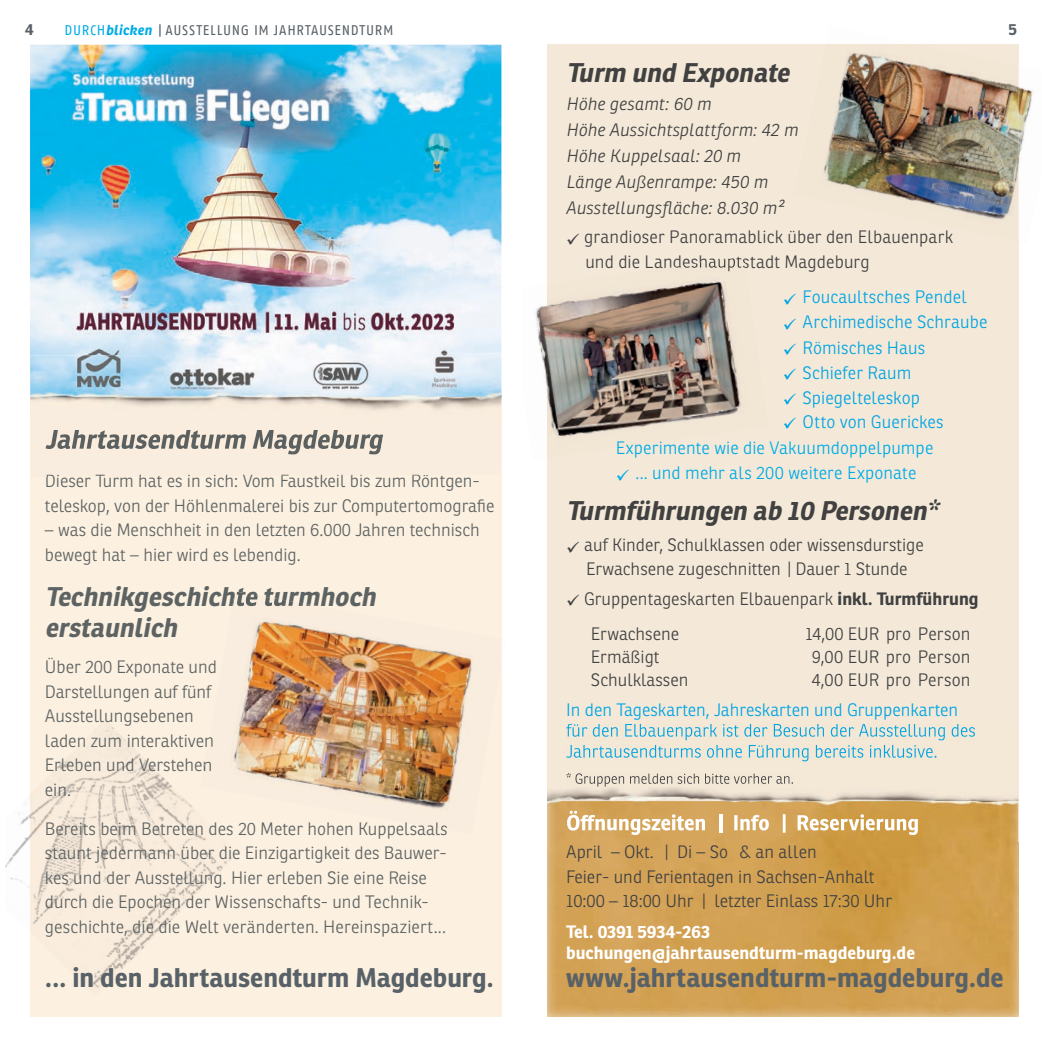
<style>
.page{position:relative;width:1042px;height:1042px;background:#fff}
.page>*{position:absolute;margin:0;border:0;box-sizing:border-box;transform-origin:0 0}
.t1{font:700 26.25px "Ronnia Basic";color:#586167}
.t2{font:italic 700 26.25px "Ronnia Basic";color:#414142}
.t3{font:italic 700 26.25px/31.5px "Ronnia Basic";color:#5d6363}
.t4{font:300 17.5px/24.5px "Ronnia Basic";color:#5d6363}
.t5{font:300 17.5px/24.5px "Ronnia Basic";color:#414142}
.t6{font:300 17.5px "Ronnia Basic";letter-spacing:.005em;color:#00a4e4}
.t7{font:italic 300 17.5px/25.9px "Ronnia Basic";letter-spacing:.005em;color:#414142}
.t8{font:300 17.5px "Ronnia Basic";letter-spacing:.005em;color:#00abe6}
.t9{font:700 17.5px/21px "Ronnia Basic";color:#fff}
.t10{font:700 15.75px "Ronnia";color:#586167}
.t11{font:14px "Fago OT";letter-spacing:.05em;color:#586167}
.s1{color:#00abe6}
.s2{font-family:"Ronnia";font-weight:700;font-style:italic;color:#00abe6}
.s3{font-family:"Ronnia"}
.s4{font-weight:700}
</style>
<div class="page">
<div style="left:30px;top:396px;width:471px;height:621px;background:#fcf0e0"></div>
<img style="left:5px;top:803px;width:25px;height:85px">
<img style="left:30px;top:727px;width:202px;height:261px">
<img style="left:77px;top:734px;width:56px;height:13px">
<img style="left:53px;top:758px;width:104px;height:13px">
<img style="left:47px;top:822px;width:178px;height:16px">
<img style="left:501px;top:638px;width:1px;height:27px">
<img style="left:201px;top:621px;width:271px;height:213px">
<img style="left:232px;top:592px;width:85px;height:15px">
<svg style="left:208px;top:734px;width:6px;height:13px"></svg>
<svg style="left:203px;top:758px;width:9px;height:13px"></svg>
<img style="left:403px;top:822px;width:45px;height:8px">
<img style="left:30px;top:45px;width:471px;height:432px">
<img style="left:44px;top:430px;width:340px;height:25px">
<img style="left:501px;top:355px;width:1px;height:120px">
<img style="left:47px;top:474px;width:433px;height:3px">
<img style="left:30px;top:353px;width:471px;height:44px">
<img style="left:547px;top:843px;width:471px;height:173px">
<div style="left:547px;top:44px;width:471px;height:757px;background:#f4e9d8"></div>
<img style="left:1018px;top:44px;width:15px;height:199px">
<img style="left:823px;top:52px;width:195px;height:168px">
<img style="left:535px;top:305px;width:12px;height:87px">
<img style="left:547px;top:271px;width:196px;height:166px">
<img style="left:665px;top:257px;width:81px;height:14px">
<img style="left:547px;top:723px;width:471px;height:120px">
<img style="left:567px;top:811px;width:144px;height:24px">
<img style="left:719px;top:814px;width:4px;height:19px">
<img style="left:728px;top:815px;width:41px;height:15px">
<img style="left:783px;top:814px;width:135px;height:21px">
<img style="left:566px;top:724px;width:410px;height:16px">
<img style="left:586px;top:734px;width:70px;height:1px">
<img style="left:566px;top:745px;width:370px;height:16px">
<img style="left:566px;top:773px;width:228px;height:13px">
<p class="t10" style="left:25px;top:19px;width:10px">4</p>
<p class="t11" style="left:65px;top:21px;width:330px"><span class="s1">DURCH</span><span class="s2">blicken</span> <span class="s3">|</span> AUSSTELLUNG IM JAHRTAUSENDTURM</p>
<p class="t4" style="left:45px;top:469px;width:451px">Dieser Turm hat es in sich: Vom Faustkeil bis zum Röntgen&shy;teleskop, von der Höhlenmalerei bis zur Computertomografie</p>
<p class="t4" style="left:45px;top:518px;width:436px">– was die Menschheit in den letzten 6.000 Jahren technisch bewegt hat – hier wird es lebendig.</p>
<h1 class="t3" style="left:45px;top:580px;width:338px">Technikgeschichte turmhoch erstaunlich</h1>
<p class="t4" style="left:45px;top:654px;width:174px">Über 200 Exponate und<br>Darstellungen auf fünf<br>Ausstellungsebenen laden zum interaktiven<br>Erleben und Verstehen ein.</p>
<p class="t4" style="left:45px;top:816px;width:404px">Bereits beim Betreten des 20 Meter hohen Kuppelsaals staunt jedermann über die Einzigartigkeit des Bauwer&shy;kes und der Ausstellung. Hier erleben Sie eine Reise durch die Epochen der Wissenschafts- und Technik&shy;geschichte, die die Welt veränderten. Hereinspaziert...</p>
<h1 class="t1" style="left:45px;top:961px;width:450px">... in den Jahrtausendturm Magdeburg.</h1>
<h1 class="t2" style="left:566px;top:56px;width:230px">Turm und Exponate</h1>
<p class="t7" style="left:566px;top:91px;width:234px">Höhe gesamt: 60 m<br>Höhe Aussichtsplattform: 42 m<br>Höhe Kuppelsaal: 20 m<br>Länge Außenrampe: 450 m<br>Ausstellungsfläche: 8.030 m²</p>
<p class="t5" style="left:585px;top:225px;width:369px;text-indent:-19px">✓ grandioser Panoramablick über den Elbauenpark und die Landeshauptstadt Magdeburg</p>
<p class="t6" style="left:783px;top:286px;width:185px">✓ Foucaultsches Pendel</p>
<p class="t6" style="left:783px;top:311px;width:206px">✓ Archimedische Schraube</p>
<p class="t6" style="left:783px;top:337px;width:144px">✓ Römisches Haus</p>
<p class="t6" style="left:783px;top:362px;width:130px">✓ Schiefer Raum</p>
<p class="t6" style="left:783px;top:387px;width:139px">✓ Spiegelteleskop</p>
<p class="t6" style="left:783px;top:411px;width:162px">✓ Otto von Guerickes</p>
<p class="t8" style="left:616px;top:437px;width:319px">Experimente wie die Vakuumdoppelpumpe</p>
<p class="t8" style="left:616px;top:462px;width:302px">✓ ... und mehr als 200 weitere Exponate</p>
<h1 class="t2" style="left:566px;top:494px;width:379px">Turmführungen ab 10 Personen*</h1>
<p class="t5" style="left:566px;top:533px;width:359px;text-align:center">✓ auf Kinder, Schulklassen oder wissensdurstige<br>Erwachsene zugeschnitten | Dauer 1 Stunde</p>
<p class="t5" style="left:591px;top:581px;width:389px;line-height:35.2px;text-indent:-25px">✓ Gruppentageskarten Elbauenpark <span class="s4">inkl. Turmführung<br></span>Erwachsene</p>
<p class="t5" style="left:805px;top:621px;width:166px">14,00 EUR pro Person</p>
<p class="t5" style="left:591px;top:644px;width:70px">Ermäßigt</p>
<p class="t5" style="left:811px;top:644px;width:160px">9,00 EUR pro Person</p>
<p class="t5" style="left:591px;top:667px;width:99px">Schulklassen</p>
<p class="t5" style="left:811px;top:667px;width:161px">4,00 EUR pro Person</p>
<p class="t6" style="left:566px;top:698px;width:394px">In den Tageskarten, Jahreskarten und Gruppenkarten</p>
<p class="t10" style="left:1008px;top:19px;width:10px">5</p>
<p class="t5" style="left:566px;top:840px;width:327px">April – Okt. | Di – So &amp; an allen<br>Feier- und Ferientagen in Sachsen-Anhalt<br>10:00 – 18:00 Uhr | letzter Einlass 17:30 Uhr</p>
<p class="t9" style="left:566px;top:921px;width:350px">Tel. 0391 5934-263 buchungen@jahrtausendturm-magdeburg.de</p>
<h1 class="t1" style="left:566px;top:960px;width:439px">www.jahrtausendturm-magdeburg.de</h1>
</div>
